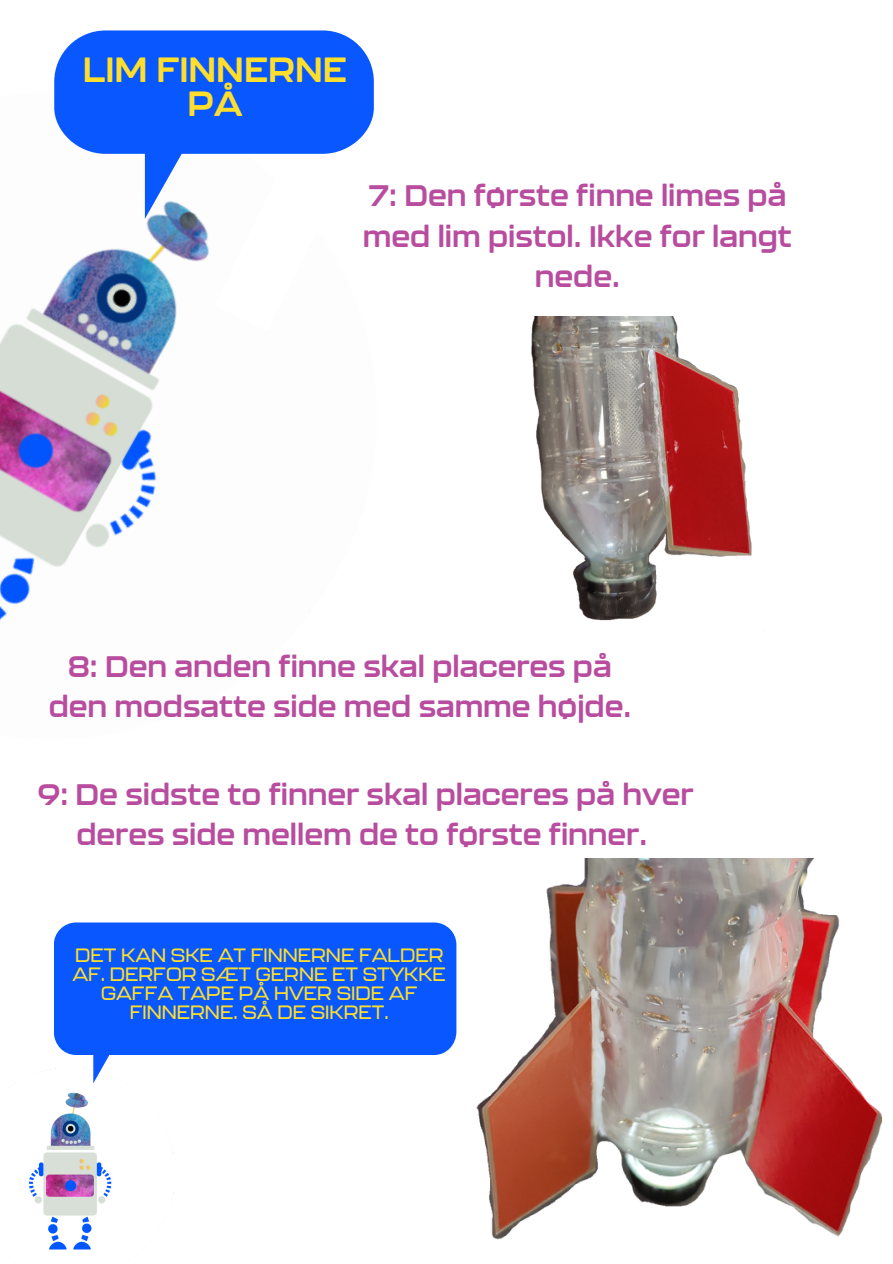
<style>
.page{position:relative;width:893px;height:1264px;background:#fff}
.page>*{position:absolute;margin:0;border:0;box-sizing:border-box;transform-origin:0 0}
.t1{font:700 34.65px/33.8px "Kallisto";color:#ffdf2b;text-align:center}
.t2{font:700 29.4px/40.5px "Kallisto";color:#b84c9e;text-align:center}
.t3{font:500 19.2px/19px "Kallisto";color:#ffdf2b;text-align:center}
</style>
<div class="page">
<img style="left:0;top:219px;width:209px;height:401px">
<svg style="left:54px;top:30px;width:320px;height:189px;fill:#0957ff"></svg>
<svg style="left:214px;top:165px;width:160px;height:54px"></svg>
<img style="left:531px;top:316px;width:221px;height:305px">
<img style="left:475px;top:858px;width:408px;height:382px">
<img style="left:28px;top:1069px;width:84px;height:181px">
<svg style="left:54px;top:922px;width:402px;height:161px;fill:#0957ff"></svg>
<p class="t1" style="left:83px;top:55px;width:266px">LIM FINNERNE<br>PÅ</p>
<p class="t2" style="left:363px;top:177px;width:430px">7: Den første finne limes på med lim pistol. Ikke for langt nede.</p>
<p class="t2" style="left:49px;top:647px;width:584px">8: Den anden finne skal placeres på den modsatte side med samme højde.</p>
<p class="t2" style="left:37px;top:776px;width:657px">9: De sidste to finner skal placeres på hver deres side mellem de to første finner.</p>
<p class="t3" style="left:72px;top:946px;width:375px">DET KAN SKE AT FINNERNE FALDER<br>AF. DERFOR SÆT GERNE ET STYKKE<br>GAFFA TAPE PÅ HVER SIDE AF<br>FINNERNE. SÅ DE SIKRET.</p>
</div>
